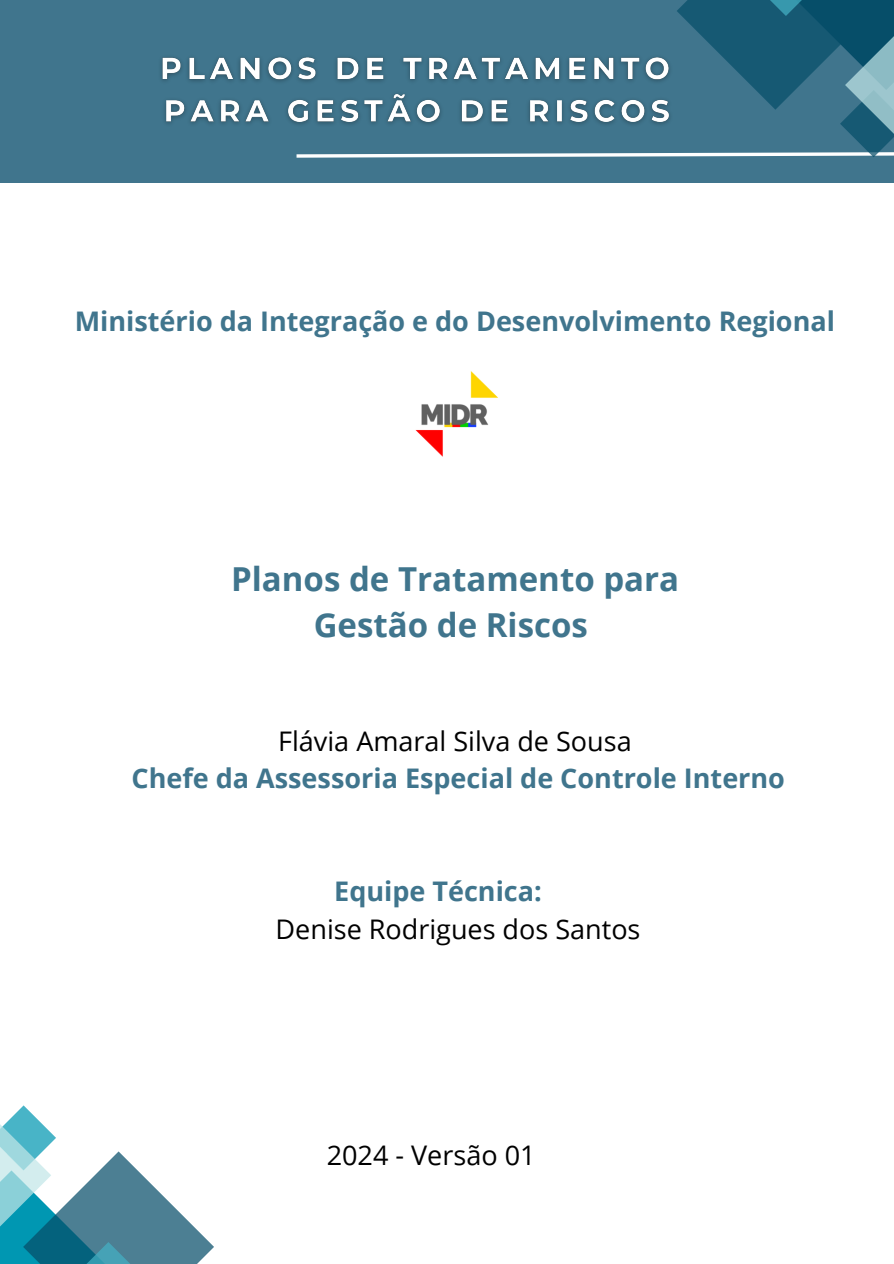
<style>
.page{position:relative;width:894px;height:1264px;background:#fff}
.page>*{position:absolute;margin:0;border:0;box-sizing:border-box;transform-origin:0 0}
.t1{font:700 33px/46.2px "Open Sans";color:#40758d;text-align:center}
.t2{font:700 27px "Open Sans";color:#40758d}
.t3{font:27px "Open Sans";color:#000}
</style>
<div class="page">
<svg style="left:0;top:1105px;width:214px;height:158px"></svg>
<div style="left:0;top:0;width:893px;height:183px;background:#40758d"></div>
<svg style="left:296px;top:0;width:597px;height:158px"></svg>
<img style="left:161px;top:50px;width:517px;height:82px">
<img style="left:415px;top:371px;width:83px;height:86px">
<h3 class="t2" style="left:75px;top:302px;width:761px">Ministério da Integração e do Desenvolvimento Regional</h3>
<p class="t1" style="left:231px;top:555px;width:449px">Planos de Tratamento para<br>Gestão de Riscos</p>
<h3 class="t3" style="left:278px;top:722px;width:355px">Flávia Amaral Silva de Sousa</h3>
<p class="t2" style="left:131px;top:759px;width:655px">Chefe da Assessoria Especial de Controle Interno</p>
<p class="t2" style="left:334px;top:871px;width:209px">Equipe Técnica:</p>
<h2 class="t3" style="left:275px;top:910px;width:366px">Denise Rodrigues dos Santos</h2>
<p class="t3" style="left:327px;top:1135px;width:210px">2024 - Versão 01</p>
</div>
